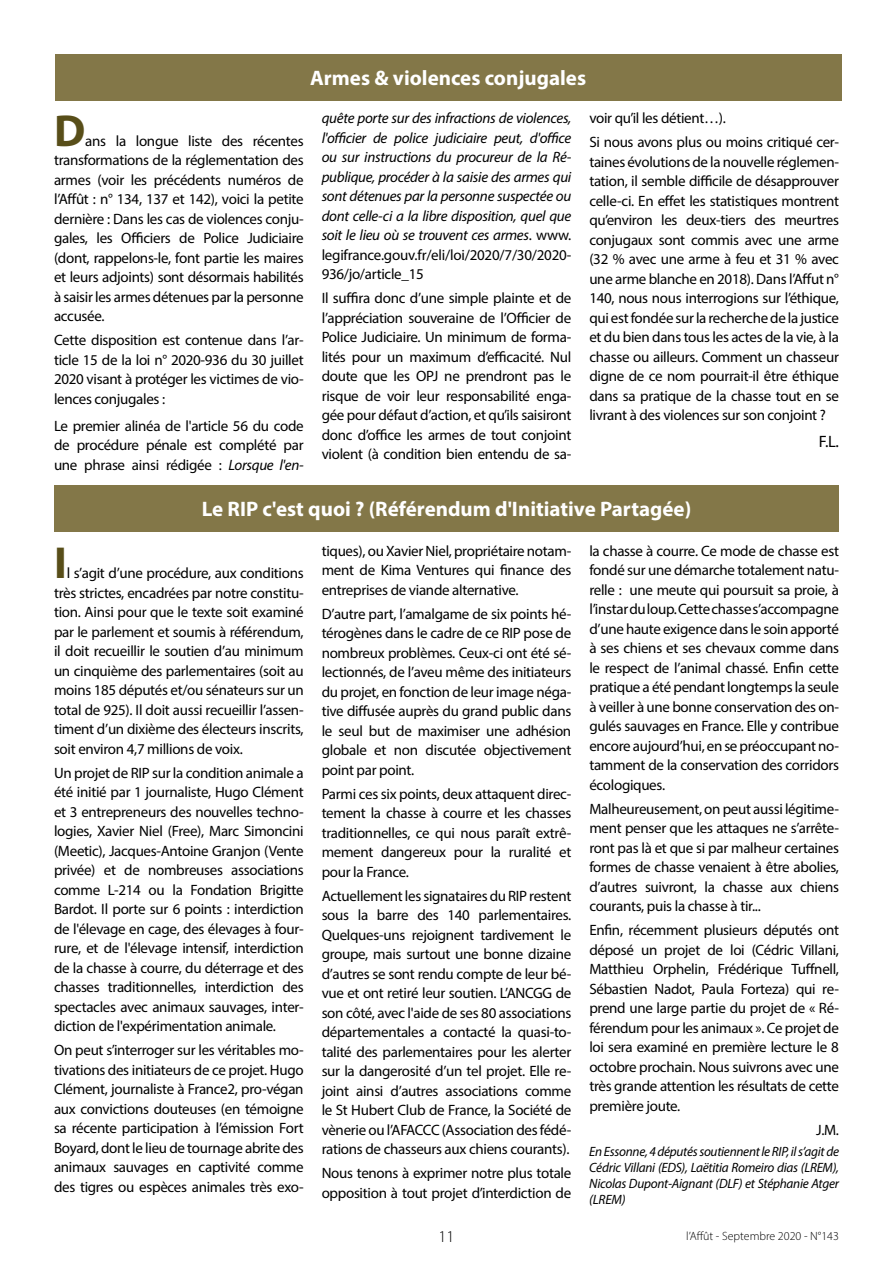
<style>
.page{position:relative;width:893px;height:1263px;background:#fff}
.page>*{position:absolute;margin:0;border:0;box-sizing:border-box;transform-origin:0 0}
.t1{font:700 45px "Myriad Pro";color:#584e19}
.t2{font:700 21px "Myriad Pro";color:#fff}
.t3{font:16.5px "Myriad Pro";color:#000}
.t4{font:300 16.5px "Myriad Pro";color:#000}
.t5{font:15px/19.5px "Myriad Pro";letter-spacing:-.02em;color:#000;text-align:justify}
.t6{font:italic 15px/19.5px "Myriad Pro";letter-spacing:-.02em;color:#000;text-align:justify}
.t7{font:italic 13.5px/16.2px "Myriad Pro";letter-spacing:-.02em;color:#000;text-align:justify}
.t8{font:300 12px "Myriad Pro";color:#000}
.s1{font-style:italic}
.s2{font-style:normal}
</style>
<div class="page">
<div style="left:55px;top:54px;width:786px;height:47px;background:#837748"></div>
<div style="left:54px;top:485px;width:785px;height:47px;background:#837748"></div>
<h2 class="t2" style="left:310px;top:64px;width:277px">Armes &amp; violences conjugales</h2>
<h1 class="t1" style="left:54px;top:101px;width:33px">D</h1>
<p class="t5" style="left:54px;top:131px;width:251px;text-indent:31px">ans la longue liste des récentes transformations de la réglementation des armes (voir les précédents numéros de l’Affût : n° 134, 137 et 142), voici la petite dernière : Dans les cas de violences conju&shy;gales, les Officiers de Police Judiciaire (dont, rappelons-le, font partie les maires et leurs adjoints) sont désormais habilités à saisir les armes détenues par la personne accusée.</p>
<p class="t5" style="left:54px;top:330px;width:251px">Cette disposition est contenue dans l’ar&shy;ticle 15 de la loi n° 2020-936 du 30 juillet 2020 visant à protéger les victimes de vio&shy;lences conjugales :</p>
<p class="t5" style="left:54px;top:416px;width:251px">Le premier alinéa de l'article 56 du code de procédure pénale est complété par une phrase ainsi rédigée : <span class="s1">Lorsque l'en-</span></p>
<p class="t6" style="left:322px;top:108px;width:251px">quête porte sur des infractions de violences, l'officier de police judiciaire peut, d'office ou sur instructions du procureur de la Ré&shy;publique, procéder à la saisie des armes qui sont détenues par la personne suspectée ou dont celle-ci a la libre disposition, quel que soit le lieu où se trouvent ces armes<span class="s2">. www. legifrance.gouv.fr/eli/loi/2020/7/30/2020- 936/jo/article_15</span></p>
<p class="t5" style="left:322px;top:288px;width:251px">Il suffira donc d’une simple plainte et de l’appréciation souveraine de l’Officier de Police Judiciaire. Un minimum de forma&shy;lités pour un maximum d’efficacité. Nul doute que les OPJ ne prendront pas le risque de voir leur responsabilité enga&shy;gée pour défaut d’action, et qu’ils saisiront donc d’office les armes de tout conjoint violent (à condition bien entendu de sa-</p>
<p class="t5" style="left:589px;top:106px;width:251px;line-height:24px">voir qu’il les détient…).<br>Si nous avons plus ou moins critiqué cer-</p>
<p class="t5" style="left:589px;top:152px;width:251px">taines évolutions de la nouvelle réglemen&shy;tation, il semble difficile de désapprouver celle-ci. En effet les statistiques montrent qu’environ les deux-tiers des meurtres conjugaux sont commis avec une arme (32 % avec une arme à feu et 31 % avec une arme blanche en 2018). Dans l’Affut n° 140, nous nous interrogions sur l’éthique, qui est fondée sur la recherche de la justice et du bien dans tous les actes de la vie, à la chasse ou ailleurs. Comment un chasseur digne de ce nom pourrait-il être éthique dans sa pratique de la chasse tout en se livrant à des violences sur son conjoint ?</p>
<p class="t3" style="left:819px;top:432px;width:22px">F.L.</p>
<h2 class="t2" style="left:202px;top:495px;width:491px">Le RIP c'est quoi ? (Référendum d'Initiative Partagée)</h2>
<h1 class="t1" style="left:54px;top:533px;width:14px">I</h1>
<p class="t5" style="left:54px;top:563px;width:251px;text-indent:13px">l s’agit d’une procédure, aux conditions très strictes, encadrées par notre constitu&shy;tion. Ainsi pour que le texte soit examiné par le parlement et soumis à référendum, il doit recueillir le soutien d’au minimum un cinquième des parlementaires (soit au moins 185 députés et/ou sénateurs sur un total de 925). Il doit aussi recueillir l’assen&shy;timent d’un dixième des électeurs inscrits, soit environ 4,7 millions de voix.</p>
<p class="t5" style="left:54px;top:762px;width:251px">Un projet de RIP sur la condition animale a été initié par 1 journaliste, Hugo Clément et 3 entrepreneurs des nouvelles techno&shy;logies, Xavier Niel (Free), Marc Simoncini (Meetic), Jacques-Antoine Granjon (Vente privée) et de nombreuses associations comme L-214 ou la Fondation Brigitte Bardot. Il porte sur 6 points : interdiction de l'élevage en cage, des élevages à four&shy;rure, et de l'élevage intensif, interdiction de la chasse à courre, du déterrage et des chasses traditionnelles, interdiction des spectacles avec animaux sauvages, inter&shy;diction de l'expérimentation animale.</p>
<p class="t5" style="left:54px;top:1040px;width:251px">On peut s’interroger sur les véritables mo&shy;tivations des initiateurs de ce projet. Hugo Clément, journaliste à France2, pro-végan aux convictions douteuses (en témoigne sa récente participation à l’émission Fort Boyard, dont le lieu de tournage abrite des animaux sauvages en captivité comme des tigres ou espèces animales très exo-</p>
<p class="t5" style="left:322px;top:540px;width:251px">tiques), ou Xavier Niel, propriétaire notam&shy;ment de Kima Ventures qui finance des entreprises de viande alternative.</p>
<p class="t5" style="left:322px;top:603px;width:251px">D’autre part, l’amalgame de six points hé&shy;térogènes dans le cadre de ce RIP pose de nombreux problèmes. Ceux-ci ont été sé&shy;lectionnés, de l’aveu même des initiateurs du projet, en fonction de leur image néga&shy;tive diffusée auprès du grand public dans le seul but de maximiser une adhésion globale et non discutée objectivement point par point.</p>
<p class="t5" style="left:322px;top:783px;width:251px">Parmi ces six points, deux attaquent direc&shy;tement la chasse à courre et les chasses traditionnelles, ce qui nous paraît extrê&shy;mement dangereux pour la ruralité et pour la France.</p>
<p class="t5" style="left:322px;top:885px;width:251px">Actuellement les signataires du RIP restent sous la barre des 140 parlementaires.<br>Quelques-uns rejoignent tardivement le groupe, mais surtout une bonne dizaine d’autres se sont rendu compte de leur bé&shy;vue et ont retiré leur soutien. L’ANCGG de son côté, avec l'aide de ses 80 associations départementales a contacté la quasi-to&shy;talité des parlementaires pour les alerter sur la dangerosité d’un tel projet. Elle re&shy;joint ainsi d’autres associations comme le St Hubert Club de France, la Société de vènerie ou l’AFACCC (Association des fédé&shy;rations de chasseurs aux chiens courants).</p>
<p class="t5" style="left:322px;top:1163px;width:251px">Nous tenons à exprimer notre plus totale opposition à tout projet d’interdiction de</p>
<p class="t5" style="left:589px;top:540px;width:251px">la chasse à courre. Ce mode de chasse est fondé sur une démarche totalement natu&shy;relle : une meute qui poursuit sa proie, à l’instar du loup. Cette chasse s’accompagne d’une haute exigence dans le soin apporté à ses chiens et ses chevaux comme dans le respect de l’animal chassé. Enfin cette pratique a été pendant longtemps la seule à veiller à une bonne conservation des on&shy;gulés sauvages en France. Elle y contribue encore aujourd’hui, en se préoccupant no&shy;tamment de la conservation des corridors écologiques.</p>
<p class="t5" style="left:589px;top:798px;width:251px">Malheureusement, on peut aussi légitime&shy;ment penser que les attaques ne s’arrête&shy;ront pas là et que si par malheur certaines formes de chasse venaient à être abolies, d’autres suivront, la chasse aux chiens courants, puis la chasse à tir...</p>
<p class="t5" style="left:589px;top:920px;width:251px">Enfin, récemment plusieurs députés ont déposé un projet de loi (Cédric Villani, Matthieu Orphelin, Frédérique Tuffnell, Sébastien Nadot, Paula Forteza) qui re&shy;prend une large partie du projet de « Ré&shy;férendum pour les animaux ». Ce projet de loi sera examiné en première lecture le 8 octobre prochain. Nous suivrons avec une très grande attention les résultats de cette première joute.</p>
<p class="t5" style="left:816px;top:1119px;width:24px">J.M.</p>
<p class="t7" style="left:589px;top:1143px;width:251px">En Essonne, 4 députés soutiennent le RIP, il s’agit de Cédric Villani (EDS), Laëtitia Romeiro dias (LREM), Nicolas Dupont-Aignant (DLF) et Stéphanie Atger (LREM)</p>
<p class="t4" style="left:438px;top:1227px;width:18px">11</p>
<p class="t8" style="left:686px;top:1229px;width:154px">l’Affût - Septembre 2020 - N°143</p>
</div>
